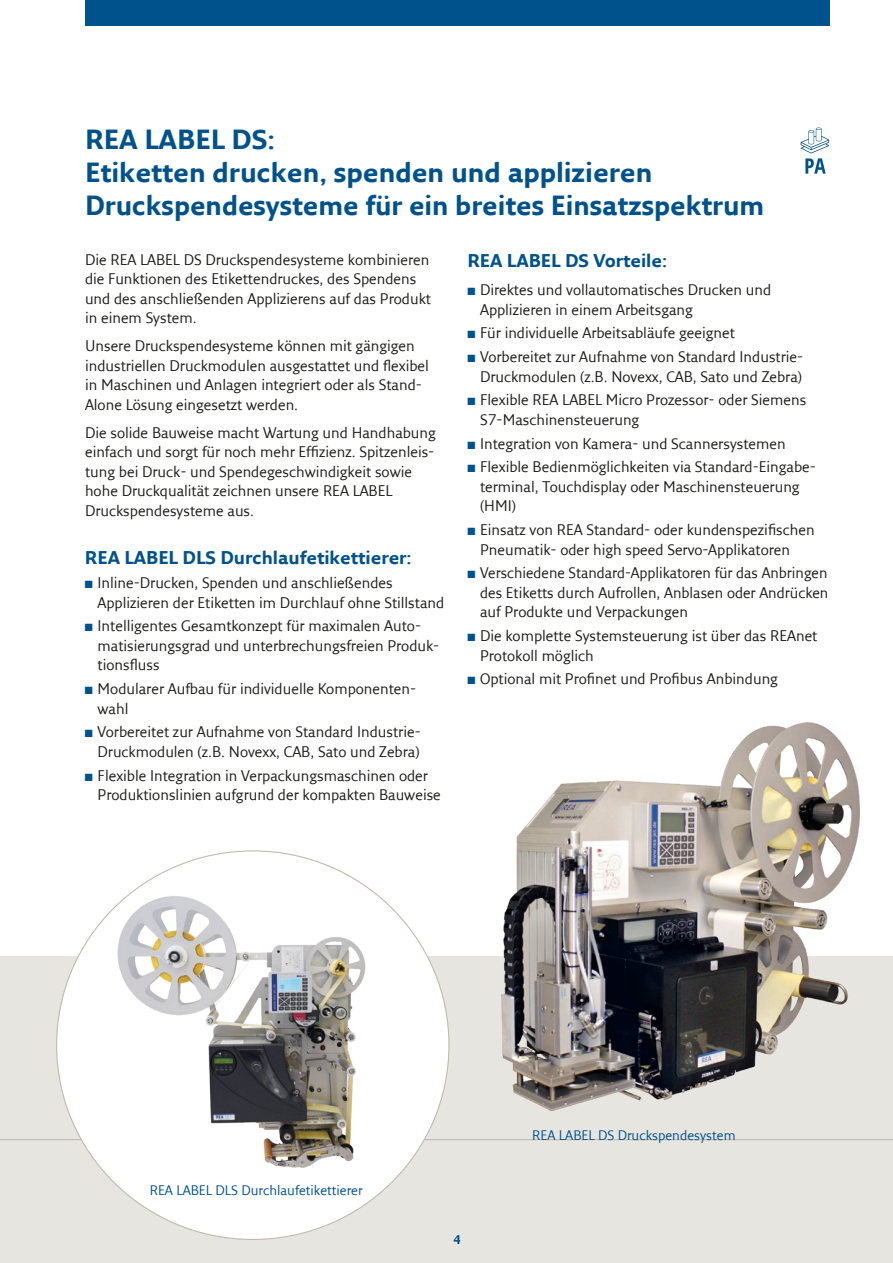
<style>
.page{position:relative;width:893px;height:1263px;background:#fff}
.page>*{position:absolute;margin:0;border:0;box-sizing:border-box;transform-origin:0 0}
.t1{font:700 27px/33px "Fresco Sans LF";color:#00528d}
.t2{font:700 18px "Fresco Sans LF";color:#00528d}
.t3{font:15px/19.5px "Fresco Sans LF";color:#1d1d1b}
.t4{font:13.5px "Fresco Sans LF";color:#00528d}
.t5{font:700 12px "Fresco Sans LF";color:#00528d}
.s1{color:#00528d}
</style>
<div class="page">
<div style="left:0;top:957px;width:893px;height:306px;background:#e7e5df"></div>
<hr style="left:0;top:1139px;width:893px;height:1px;background:#c0bbaf">
<div style="left:57px;top:851px;width:392px;height:388px;background:#fff;border-radius:50%"></div>
<img style="left:58px;top:889px;width:391px;height:302px">
<div style="left:85px;top:0;width:744px;height:26px;background:#00528d"></div>
<img style="left:501px;top:723px;width:358px;height:388px">
<svg style="left:801px;top:128px;width:28px;height:46px"></svg>
<h1 class="t1" style="left:85px;top:122px;width:681px">REA LABEL DS:<br>Etiketten drucken, spenden und applizieren<br>Druckspendesysteme für ein breites Einsatzspektrum</h1>
<p class="t3" style="left:85px;top:249px;width:347px">Die REA LABEL DS Druckspendesysteme kombinieren die Funktionen des Etikettendruckes, des Spendens und des anschließenden Applizierens auf das Produkt in einem System.</p>
<p class="t3" style="left:85px;top:336px;width:345px">Unsere Druckspendesysteme können mit gängigen industriellen Druckmodulen ausgestattet und flexibel in Maschinen und Anlagen integriert oder als Stand-Alone Lösung eingesetzt werden.</p>
<p class="t3" style="left:85px;top:422px;width:352px">Die solide Bauweise macht Wartung und Handhabung einfach und sorgt für noch mehr Effizienz. Spitzenleis&shy;tung bei Druck- und Spendegeschwindigkeit sowie hohe Druckqualität zeichnen unsere REA LABEL Druckspendesysteme aus.</p>
<p class="t2" style="left:467px;top:250px;width:201px">REA LABEL DS Vorteile:</p>
<p class="t3" style="left:480px;top:280px;width:293px;text-indent:-13px"><span class="s1">■</span> Direktes und vollautomatisches Drucken und<br>Applizieren in einem Arbeitsgang</p>
<p class="t3" style="left:467px;top:323px;width:269px"><span class="s1">■</span> Für individuelle Arbeitsabläufe geeignet</p>
<p class="t3" style="left:467px;top:347px;width:336px;text-align:right"><span class="s1">■</span> Vorbereitet zur Aufnahme von Standard Industrie-<br>Druckmodulen (z.B. Novexx, CAB, Sato und Zebra)</p>
<p class="t3" style="left:480px;top:390px;width:328px;text-indent:-13px"><span class="s1">■</span> Flexible REA LABEL Micro Prozessor- oder Siemens<br>S7-Maschinensteuerung</p>
<p class="t3" style="left:467px;top:433px;width:320px"><span class="s1">■</span> Integration von Kamera- und Scannersystemen</p>
<p class="t3" style="left:480px;top:457px;width:337px;text-indent:-13px"><span class="s1">■</span> Flexible Bedienmöglichkeiten via Standard-Eingabe&shy;terminal, Touchdisplay oder Maschinensteuerung (HMI)</p>
<p class="t3" style="left:480px;top:520px;width:336px;text-indent:-13px"><span class="s1">■</span> Einsatz von REA Standard- oder kundenspezifischen<br>Pneumatik- oder high speed Servo-Applikatoren</p>
<p class="t3" style="left:480px;top:563px;width:350px;text-align:justify;text-indent:-13px"><span class="s1">■</span> Verschiedene Standard-Applikatoren für das Anbringen des Etiketts durch Aufrollen, Anblasen oder Andrücken auf Produkte und Verpackungen</p>
<p class="t3" style="left:480px;top:626px;width:339px;text-indent:-13px"><span class="s1">■</span> Die komplette Systemsteuerung ist über das REAnet<br>Protokoll möglich</p>
<p class="t3" style="left:467px;top:669px;width:312px"><span class="s1">■</span> Optional mit Profinet und Profibus Anbindung</p>
<p class="t2" style="left:85px;top:547px;width:328px">REA LABEL DLS Durchlaufetikettierer:</p>
<p class="t3" style="left:98px;top:573px;width:348px;text-indent:-13px"><span class="s1">■</span> Inline-Drucken, Spenden und anschließendes<br>Applizieren der Etiketten im Durchlauf ohne Stillstand</p>
<p class="t3" style="left:98px;top:616px;width:343px;text-indent:-13px"><span class="s1">■</span> Intelligentes Gesamtkonzept für maximalen Auto&shy;matisierungsgrad und unterbrechungsfreien Produk&shy;tionsfluss</p>
<p class="t3" style="left:98px;top:679px;width:318px;text-indent:-13px"><span class="s1">■</span> Modularer Aufbau für individuelle Komponenten&shy;wahl</p>
<p class="t3" style="left:85px;top:722px;width:336px;text-align:right"><span class="s1">■</span> Vorbereitet zur Aufnahme von Standard Industrie-<br>Druckmodulen (z.B. Novexx, CAB, Sato und Zebra)</p>
<p class="t3" style="left:98px;top:765px;width:345px;text-indent:-13px"><span class="s1">■</span> Flexible Integration in Verpackungsmaschinen oder<br>Produktionslinien aufgrund der kompakten Bauweise</p>
<p class="t4" style="left:150px;top:1182px;width:215px">REA LABEL DLS Durchlaufetikettierer</p>
<p class="t5" style="left:454px;top:1233px;width:9px">4</p>
<p class="t4" style="left:532px;top:1126px;width:205px">REA LABEL DS Druckspendesystem</p>
</div>
